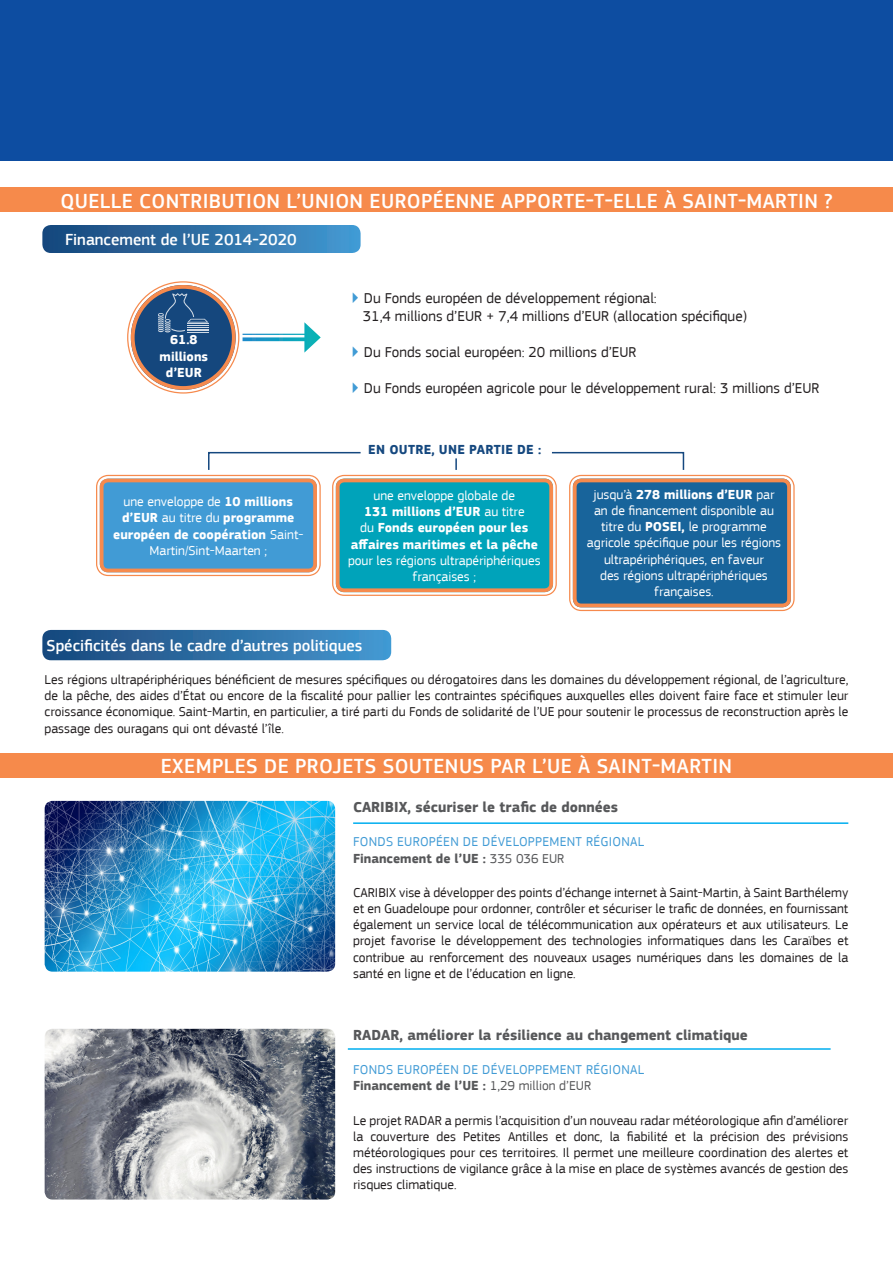
<style>
.page{position:relative;width:893px;height:1263px;background:#fff}
.page>*{position:absolute;margin:0;border:0;box-sizing:border-box;transform-origin:0 0}
.Lieu{font:500 21px "EC Square Sans Pro";letter-spacing:.02em;color:#fff}
.t1{font:500 16.5px "EC Square Sans Pro";color:#fff}
.t2{font:15px "EC Square Sans Pro";color:#231f20}
.t3{font:700 15px "EC Square Sans Pro";color:#57585a}
.t4{font:13.5px/16.2px "EC Square Sans Pro";color:#231f20;text-align:justify}
.t5{font:13.5px/16.2px "EC Square Sans Pro";color:#fff;text-align:center}
.t6{font:13.5px "EC Square Sans Pro";letter-spacing:.02em;color:#419bd5}
.t7{font:700 13.5px "EC Square Sans Pro";color:#57585a}
.t8{font:700 13.5px "EC Square Sans Pro";letter-spacing:.02em;color:#15487f}
.t9{font:700 13.5px "EC Square Sans Pro";color:#fff}
.s1{font-weight:700}
.s2{color:#419bd5}
.s3{font-weight:400}
</style>
<div class="page">
<div style="left:336px;top:479px;width:217px;height:113px;background:#00a3ba;border-radius:9px"></div>
<div style="left:332px;top:475px;width:225px;height:121px;border:1px solid #f68a4d;border-radius:12px"></div>
<div style="left:336px;top:479px;width:217px;height:113px;border:4px solid #f68a4d;border-radius:7px"></div>
<div style="left:573px;top:479px;width:218px;height:128px;background:#18649b;border-radius:9px"></div>
<div style="left:569px;top:475px;width:226px;height:136px;border:1px solid #f68a4d;border-radius:12px"></div>
<div style="left:573px;top:479px;width:218px;height:128px;border:4px solid #f68a4d;border-radius:7px"></div>
<div style="left:100px;top:479px;width:217px;height:93px;background:#419bd5;border-radius:9px"></div>
<div style="left:96px;top:475px;width:225px;height:101px;border:1px solid #f68a4d;border-radius:12px"></div>
<div style="left:100px;top:479px;width:217px;height:93px;border:4px solid #f68a4d;border-radius:7px"></div>
<img style="left:45px;top:1029px;width:290px;height:170px">
<svg style="left:42px;top:225px;width:319px;height:28px;background:#3070a6"></svg>
<svg style="left:208px;top:451px;width:153px;height:19px"></svg>
<svg style="left:243px;top:337px;width:61px;height:4px"></svg>
<svg style="left:304px;top:322px;width:17px;height:31px"></svg>
<svg style="left:455px;top:458px;width:2px;height:12px"></svg>
<svg style="left:551px;top:451px;width:134px;height:19px"></svg>
<div style="left:131px;top:285px;width:105px;height:105px;background:#15477d;border-radius:50%"></div>
<div style="left:131px;top:285px;width:105px;height:105px;border:4px solid #f68a4d;border-radius:50%"></div>
<svg style="left:158px;top:293px;width:51px;height:40px"></svg>
<svg style="left:42px;top:630px;width:349px;height:30px;background:#2f6fa5"></svg>
<div style="left:0;top:0;width:893px;height:160px;background:#0d4da1"></div>
<div style="left:0;top:187px;width:893px;height:25px;background:#f68a4b"></div>
<div style="left:0;top:753px;width:893px;height:25px;background:#f68a4b"></div>
<img style="left:45px;top:801px;width:290px;height:171px">
<hr style="left:353px;top:822px;width:495px;height:2px;background:#00aeef">
<hr style="left:348px;top:1048px;width:483px;height:2px;background:#00aeef">
<p class="Lieu" style="left:60px;top:189px;width:774px">QUELLE CONTRIBUTION L’UNION EUROPÉENNE APPORTE-T-ELLE À SAINT-MARTIN ?</p>
<p class="t1" style="left:65px;top:230px;width:233px">Financement de l’UE 2014-2020</p>
<p class="t9" style="left:170px;top:332px;width:29px">61.8</p>
<p class="t9" style="left:160px;top:348px;width:50px">millions</p>
<p class="t9" style="left:166px;top:364px;width:37px">d’EUR</p>
<p class="t5" style="left:113px;top:494px;width:192px">une enveloppe de <span class="s1">10 millions d’EUR</span> au titre du <span class="s1">programme européen de coopération</span> Saint-<br>Martin/Sint-Maarten ;</p>
<p class="t2" style="left:351px;top:289px;width:307px"><span class="s2">▶</span> Du Fonds européen de développement régional:</p>
<p class="t2" style="left:363px;top:307px;width:386px">31,4 millions d’EUR + 7,4 millions d’EUR (allocation spécifique)</p>
<p class="t2" style="left:351px;top:343px;width:287px"><span class="s2">▶</span> Du Fonds social européen: 20 millions d’EUR</p>
<p class="t2" style="left:351px;top:379px;width:470px"><span class="s2">▶</span> Du Fonds européen agricole pour le développement rural: 3 millions d’EUR</p>
<p class="t8" style="left:368px;top:442px;width:174px">EN OUTRE, UNE PARTIE DE :</p>
<p class="t5" style="left:348px;top:487px;width:194px">une enveloppe globale de<br><span class="s1">131 millions d’EUR</span> au titre<br>du <span class="s1">Fonds européen pour les affaires maritimes et la pêche </span>pour les régions ultrapériphériques françaises ;</p>
<p class="t5" style="left:587px;top:486px;width:196px">jusqu’à <span class="s1">278 millions d’EUR</span> par an de financement disponible au titre du <span class="s1">POSEI,</span> le programme agricole spécifique pour les régions ultrapériphériques, en faveur<br>des régions ultrapériphériques françaises.</p>
<p class="t1" style="left:47px;top:636px;width:317px">Spécificités dans le cadre d’autres politiques</p>
<p class="t4" style="left:45px;top:671px;width:805px">Les régions ultrapériphériques bénéficient de mesures spécifiques ou dérogatoires dans les domaines du développement régional, de l’agriculture, de la pêche, des aides d’État ou encore de la fiscalité pour pallier les contraintes spécifiques auxquelles elles doivent faire face et stimuler leur croissance économique. Saint-Martin, en particulier, a tiré parti du Fonds de solidarité de l’UE pour soutenir le processus de reconstruction après le passage des ouragans qui ont dévasté l’île.</p>
<p class="Lieu" style="left:161px;top:754px;width:573px">EXEMPLES DE PROJETS SOUTENUS PAR L’UE À SAINT-MARTIN</p>
<p class="t3" style="left:353px;top:798px;width:266px">CARIBIX, sécuriser le trafic de données</p>
<p class="t6" style="left:353px;top:834px;width:293px">FONDS EUROPÉEN DE DÉVELOPPEMENT RÉGIONAL</p>
<p class="t7" style="left:353px;top:850px;width:213px">Financement de l’UE : <span class="s3">335 036 EUR</span></p>
<p class="t4" style="left:353px;top:884px;width:497px">CARIBIX vise à développer des points d’échange internet à Saint-Martin, à Saint Barthélemy et en Guadeloupe pour ordonner, contrôler et sécuriser le trafic de données, en fournissant également un service local de télécommunication aux opérateurs et aux utilisateurs. Le projet favorise le développement des technologies informatiques dans les Caraïbes et contribue au renforcement des nouveaux usages numériques dans les domaines de la santé en ligne et de l’éducation en ligne.</p>
<p class="t3" style="left:353px;top:1026px;width:396px">RADAR, améliorer la résilience au changement climatique</p>
<p class="t6" style="left:353px;top:1062px;width:293px">FONDS EUROPÉEN DE DÉVELOPPEMENT RÉGIONAL</p>
<p class="t7" style="left:353px;top:1078px;width:239px">Financement de l’UE : <span class="s3">1,29 million d’EUR</span></p>
<p class="t4" style="left:353px;top:1112px;width:497px">Le projet RADAR a permis l’acquisition d’un nouveau radar météorologique afin d’améliorer la couverture des Petites Antilles et donc, la fiabilité et la précision des prévisions météorologiques pour ces territoires. Il permet une meilleure coordination des alertes et des instructions de vigilance grâce à la mise en place de systèmes avancés de gestion des risques climatique.</p>
</div>
